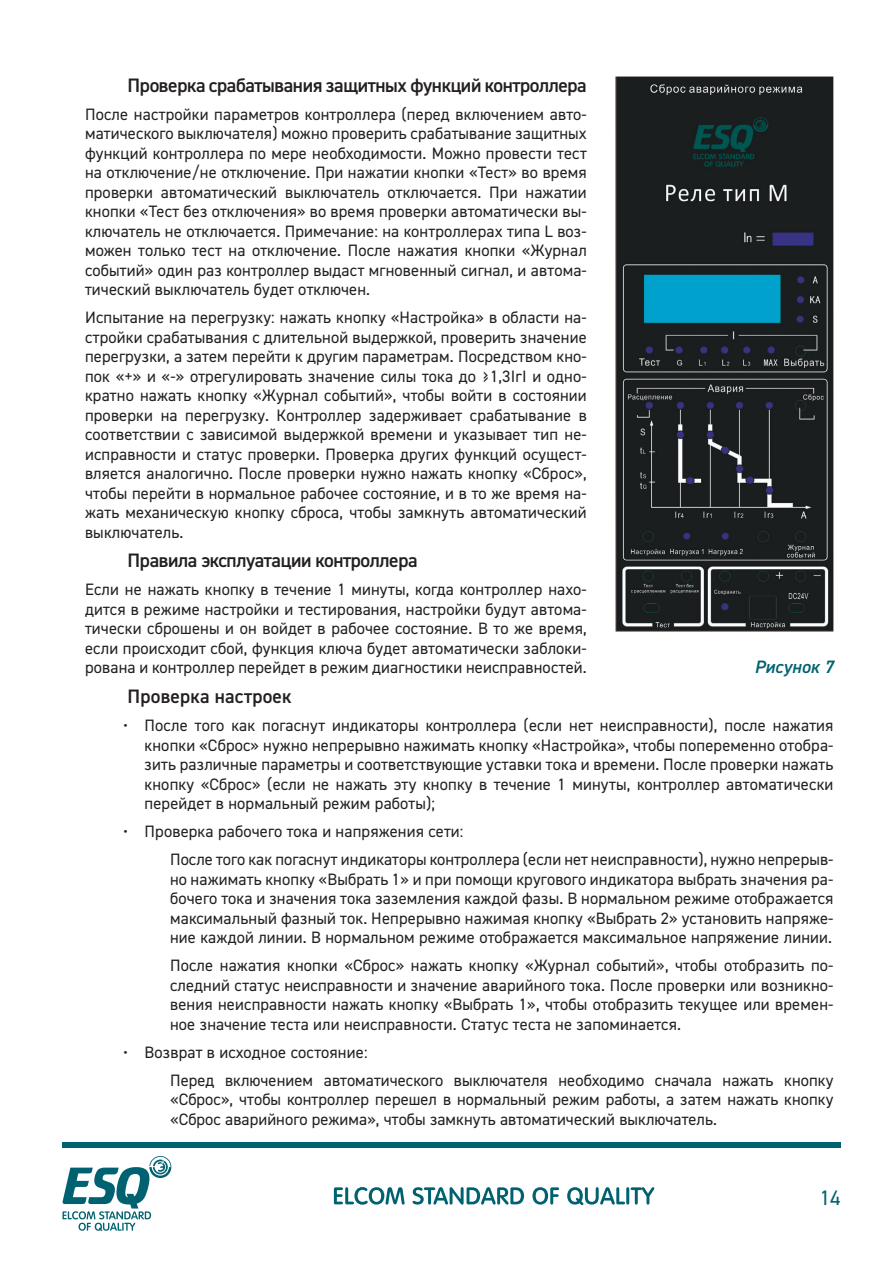
<style>
.page{position:relative;width:893px;height:1263px;background:#fff}
.page>*{position:absolute;margin:0;border:0;box-sizing:border-box;transform-origin:0 0}
.t1{font:21px "DIN2014";color:#006270}
.Подподзаголовок{font:600 19.5px "DIN2014";letter-spacing:-.02em;color:#231f20}
.Подподзаголовок-2{font:600 19.5px "DIN2014";letter-spacing:.01em;color:#231f20}
.Рисунок{font:italic 600 18px "DIN2014";letter-spacing:.01em;color:#006270}
.Основной_текст{font:16.5px/19.5px "DIN2014";letter-spacing:.01em;color:#231f20;text-align:justify}
.Основной_текст_перечисление{font:16.5px/19.5px "DIN2014";letter-spacing:.01em;color:#231f20;text-align:justify}
</style>
<div class="page">
<div style="left:63px;top:1142px;width:778px;height:5px;background:#006270"></div>
<svg style="left:334px;top:1187px;width:71px;height:18px"></svg>
<svg style="left:413px;top:1187px;width:111px;height:17px"></svg>
<svg style="left:532px;top:1187px;width:27px;height:17px"></svg>
<svg style="left:567px;top:1187px;width:87px;height:18px"></svg>
<svg style="left:62px;top:1156px;width:109px;height:75px"></svg>
<img style="left:615px;top:77px;width:218px;height:554px">
<p class="Подподзаголовок" style="left:128px;top:72px;width:461px">Проверка срабатывания защитных функций контроллера</p>
<p class="Основной_текст" style="left:85px;top:104px;width:503px">После настройки параметров контроллера (перед включением авто&shy;матического выключателя) можно проверить срабатывание защитных функций контроллера по мере необходимости. Можно провести тест на отключение/не отключение. При нажатии кнопки «Тест» во время проверки автоматический выключатель отключается. При нажатии кнопки «Тест без отключения» во время проверки автоматически вы&shy;ключатель не отключается. Примечание: на контроллерах типа L воз&shy;можен только тест на отключение. После нажатия кнопки «Журнал событий» один раз контроллер выдаст мгновенный сигнал, и автома&shy;тический выключатель будет отключен.</p>
<p class="Основной_текст" style="left:85px;top:307px;width:503px">Испытание на перегрузку: нажать кнопку «Настройка» в области на&shy;стройки срабатывания с длительной выдержкой, проверить значение перегрузки, а затем перейти к другим параметрам. Посредством кно&shy;пок «+» и «-» отрегулировать значение силы тока до ≥1,3IrI и одно&shy;кратно нажать кнопку «Журнал событий», чтобы войти в состоянии проверки на перегрузку. Контроллер задерживает срабатывание в соответствии с зависимой выдержкой времени и указывает тип не&shy;исправности и статус проверки. Проверка других функций осущест&shy;вляется аналогично. После проверки нужно нажать кнопку «Сброс», чтобы перейти в нормальное рабочее состояние, и в то же время на&shy;жать механическую кнопку сброса, чтобы замкнуть автоматический выключатель.</p>
<p class="Подподзаголовок" style="left:128px;top:548px;width:291px">Правила эксплуатации контроллера</p>
<p class="Основной_текст" style="left:85px;top:580px;width:503px">Если не нажать кнопку в течение 1 минуты, когда контроллер нахо&shy;дится в режиме настройки и тестирования, настройки будут автома&shy;тически сброшены и он войдет в рабочее состояние. В то же время, если происходит сбой, функция ключа будет автоматически заблоки&shy;рована и контроллер перейдет в режим диагностики неисправностей.</p>
<p class="Подподзаголовок-2" style="left:128px;top:683px;width:166px">Проверка настроек</p>
<p class="Рисунок" style="left:754px;top:655px;width:81px">Рисунок 7</p>
<p class="Основной_текст" style="left:145px;top:715px;width:690px;text-indent:-21px">• После того как погаснут индикаторы контроллера (если нет неисправности), после нажатия кнопки «Сброс» нужно непрерывно нажимать кнопку «Настройка», чтобы попеременно отобра&shy;зить различные параметры и соответствующие уставки тока и времени. После проверки нажать кнопку «Сброс» (если не нажать эту кнопку в течение 1 минуты, контроллер автоматически перейдет в нормальный режим работы);</p>
<p class="Основной_текст" style="left:123px;top:821px;width:342px">• Проверка рабочего тока и напряжения сети:</p>
<p class="Основной_текст_перечисление" style="left:170px;top:849px;width:665px">После того как погаснут индикаторы контроллера (если нет неисправности), нужно непрерыв&shy;но нажимать кнопку «Выбрать 1» и при помощи кругового индикатора выбрать значения ра&shy;бочего тока и значения тока заземления каждой фазы. В нормальном режиме отображается максимальный фазный ток. Непрерывно нажимая кнопку «Выбрать 2» установить напряже&shy;ние каждой линии. В нормальном режиме отображается максимальное напряжение линии.</p>
<p class="Основной_текст_перечисление" style="left:170px;top:955px;width:665px">После нажатия кнопки «Сброс» нажать кнопку «Журнал событий», чтобы отобразить по&shy;следний статус неисправности и значение аварийного тока. После проверки или возникно&shy;вения неисправности нажать кнопку «Выбрать 1», чтобы отобразить текущее или времен&shy;ное значение теста или неисправности. Статус теста не запоминается.</p>
<p class="Основной_текст" style="left:123px;top:1042px;width:246px">• Возврат в исходное состояние:</p>
<p class="Основной_текст_перечисление" style="left:170px;top:1070px;width:665px">Перед включением автоматического выключателя необходимо сначала нажать кнопку «Сброс», чтобы контроллер перешел в нормальный режим работы, а затем нажать кнопку «Сброс аварийного режима», чтобы замкнуть автоматический выключатель.</p>
<p class="t1" style="left:820px;top:1185px;width:22px">14</p>
</div>
